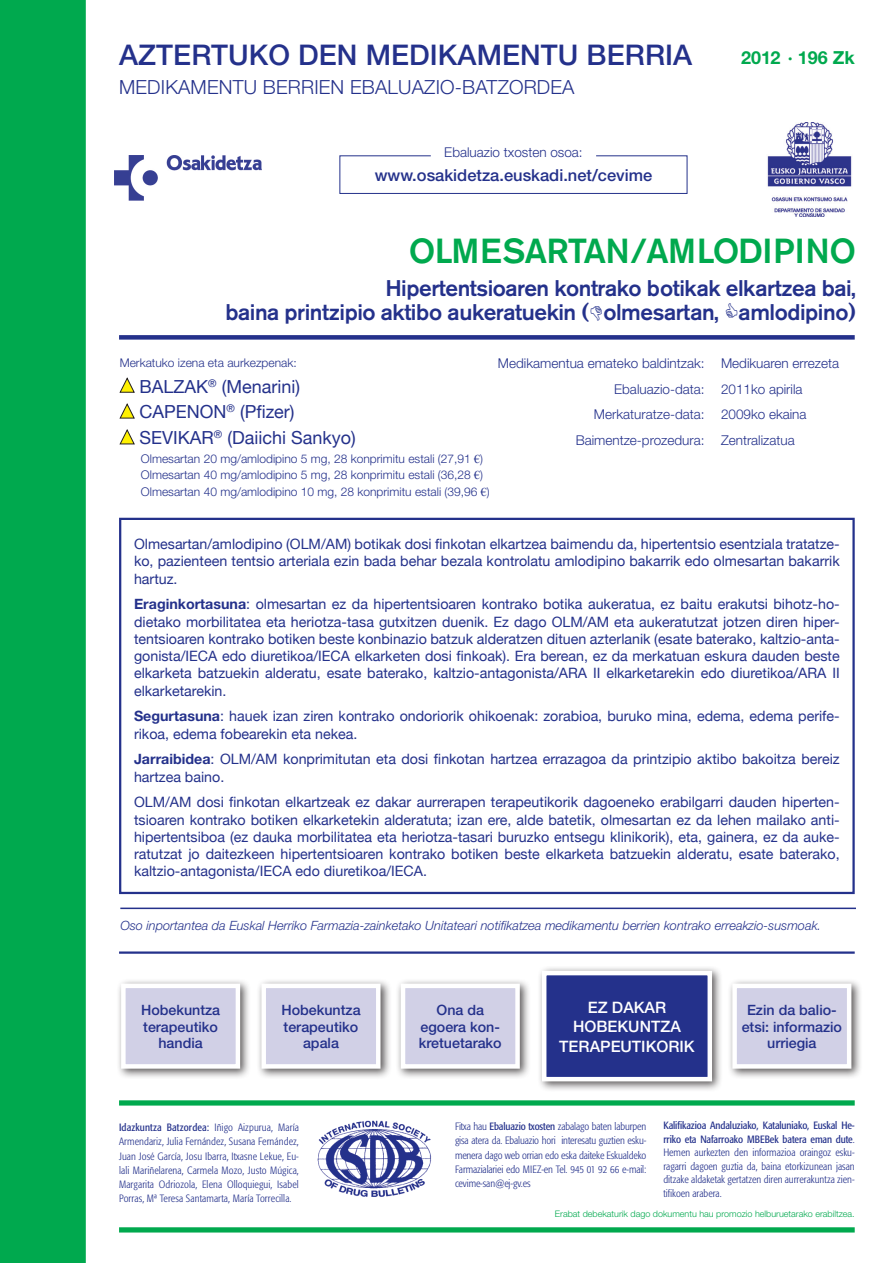
<style>
.page{position:relative;width:893px;height:1263px;background:#fff}
.page>*{position:absolute;margin:0;border:0;box-sizing:border-box;transform-origin:0 0}
.t1{font:500 34.5px "Akzidenz Grotesk BE";letter-spacing:-.02em;color:#00a94e}
.t2{font:500 28.5px "Helvetica Neue";letter-spacing:.005em;color:#24318b}
.t3{font:500 22.5px/24px "Akzidenz Grotesk BE";letter-spacing:-.02em;color:#24318b;text-align:right}
.t4{font:300 19.5px "Helvetica Neue";letter-spacing:.01em;color:#24318b}
.t5{font:18px/25.8px "Helvetica Neue";color:#24318b}
.t6{font:700 18px "Helvetica Neue";color:#00a94e}
.t7{font:500 16.5px "Helvetica Neue";color:#24318b}
.t8{font:500 15.75px/19.5px "Helvetica Neue";color:#fff;text-align:center}
.t9{font:14.25px/17.2px "Helvetica Neue";color:#24318b;text-align:justify}
.t10{font:500 14.25px/16.5px "Helvetica Neue";color:#24318b;text-align:center}
.t11{font:300 13.5px "Helvetica Neue";color:#24318b}
.t12{font:italic 300 12.75px "Helvetica Neue";color:#24318b}
.t13{font:300 12px/16.5px "Helvetica Neue";color:#24318b}
.t14{font:300 condensed 10.5px/14.2px "Formata";color:#24318b;text-align:justify}
.t15{font:300 9px "Helvetica Neue";color:#00a94e}
.s1{font-family:"Times New Roman";font-weight:400}
.s2{font-weight:700}
.s3{font-weight:400}
</style>
<div class="page">
<div style="left:0;top:0;width:86px;height:1263px;background:#00a94e"></div>
<img style="left:115px;top:155px;width:146px;height:46px">
<img style="left:767px;top:123px;width:85px;height:93px">
<div style="left:119px;top:1227px;width:736px;height:5px;background:#00a94e"></div>
<div style="left:119px;top:1100px;width:736px;height:5px;background:#00a94e"></div>
<hr style="left:120px;top:907px;width:736px;height:2px;background:#24318b">
<div style="left:339px;top:155px;width:348px;height:39px;background:#fff;border:1px solid #24318b"></div>
<div style="left:432px;top:146px;width:163px;height:16px;background:#fff"></div>
<img style="left:317px;top:1120px;width:114px;height:77px">
<div style="left:119px;top:335px;width:736px;height:5px;background:#24318b"></div>
<div style="left:119px;top:518px;width:736px;height:376px;border:2px solid #24318b"></div>
<svg style="left:119px;top:377px;width:16px;height:16px"></svg>
<svg style="left:119px;top:403px;width:16px;height:16px"></svg>
<svg style="left:119px;top:429px;width:16px;height:16px"></svg>
<div style="left:116px;top:978px;width:135px;height:102px;background:#231f20;opacity:.75"></div>
<div style="left:123px;top:986px;width:115px;height:80px;background:#d1d0e6"></div>
<div style="left:121px;top:983px;width:119px;height:86px;border:4px solid #fff"></div>
<div style="left:256px;top:978px;width:136px;height:102px;background:#231f20;opacity:.75"></div>
<div style="left:264px;top:986px;width:114px;height:80px;background:#d1d0e6"></div>
<div style="left:261px;top:983px;width:119px;height:86px;border:4px solid #fff"></div>
<div style="left:395px;top:978px;width:136px;height:102px;background:#231f20;opacity:.75"></div>
<div style="left:403px;top:986px;width:115px;height:80px;background:#d1d0e6"></div>
<div style="left:401px;top:983px;width:119px;height:86px;border:4px solid #fff"></div>
<hr style="left:119px;top:951px;width:736px;height:3px;background:#24318b">
<div style="left:727px;top:978px;width:136px;height:102px;background:#231f20;opacity:.75"></div>
<div style="left:735px;top:986px;width:114px;height:80px;background:#d1d0e6"></div>
<div style="left:732px;top:983px;width:119px;height:86px;border:4px solid #fff"></div>
<div style="left:537px;top:965px;width:186px;height:127px;background:#231f20;opacity:.75"></div>
<div style="left:544px;top:973px;width:166px;height:106px;background:#24318b"></div>
<div style="left:542px;top:971px;width:170px;height:110px;border:4px solid #fff"></div>
<h2 class="t2" style="left:119px;top:38px;width:575px">AZTERTUKO DEN MEDIKAMENTU BERRIA</h2>
<h3 class="t4" style="left:119px;top:75px;width:457px">MEDIKAMENTU BERRIEN EBALUAZIO-BATZORDEA</h3>
<p class="t11" style="left:444px;top:144px;width:140px">Ebaluazio txosten osoa:</p>
<p class="t7" style="left:375px;top:166px;width:279px">www.osakidetza.euskadi.net/cevime</p>
<p class="t6" style="left:741px;top:46px;width:115px">2012 · 196 Zk</p>
<h1 class="t1" style="left:409px;top:230px;width:449px">OLMESARTAN/AMLODIPINO</h1>
<h3 class="t3" style="left:225px;top:276px;width:632px">Hipertentsioaren kontrako botikak elkartzea bai,<br>baina printzipio aktibo aukeratuekin ( olmesartan, amlodipino)</h3>
<p class="t13" style="left:120px;top:354px;width:178px">Merkatuko izena eta aurkezpenak:</p>
<p class="t5" style="left:140px;top:372px;width:218px">BALZAK<sup>®</sup> (Menarini)<br>CAPENON<sup>®</sup> (Pfizer)<br>SEVIKAR<sup>®</sup> (Daiichi Sankyo)</p>
<p class="t13" style="left:141px;top:450px;width:350px">Olmesartan 20 mg/amlodipino 5 mg, 28 konprimitu estali (27,91 <span class="s1">€</span>)<br>Olmesartan 40 mg/amlodipino 5 mg, 28 konprimitu estali (36,28 <span class="s1">€</span>)<br>Olmesartan 40 mg/amlodipino 10 mg, 28 konprimitu estali (39,96 <span class="s1">€</span>)</p>
<p class="t11" style="left:498px;top:355px;width:343px">Medikamentua emateko baldintzak: Medikuaren errezeta</p>
<p class="t11" style="left:614px;top:380px;width:190px">Ebaluazio-data: 2011ko apirila</p>
<p class="t11" style="left:594px;top:406px;width:214px">Merkaturatze-data: 2009ko ekaina</p>
<p class="t11" style="left:576px;top:432px;width:221px">Baimentze-prozedura: Zentralizatua</p>
<p class="t9" style="left:134px;top:534px;width:707px">Olmesartan/amlodipino (OLM/AM) botikak dosi finkotan elkartzea baimendu da, hipertentsio esentziala tratatze&shy;ko, pazienteen tentsio arteriala ezin bada behar bezala kontrolatu amlodipino bakarrik edo olmesartan bakarrik hartuz.</p>
<p class="t9" style="left:134px;top:595px;width:707px"><span class="s2">Eraginkortasuna</span>: olmesartan ez da hipertentsioaren kontrako botika aukeratua, ez baitu erakutsi bihotz-ho&shy;dietako morbilitatea eta heriotza-tasa gutxitzen duenik. Ez dago OLM/AM eta aukeratutzat jotzen diren hiper&shy;tentsioaren kontrako botiken beste konbinazio batzuk alderatzen dituen azterlanik (esate baterako, kaltzio-anta&shy;gonista/IECA edo diuretikoa/IECA elkarketen dosi finkoak). Era berean, ez da merkatuan eskura dauden beste elkarketa batzuekin alderatu, esate baterako, kaltzio-antagonista/ARA II elkarketarekin edo diuretikoa/ARA II elkarketarekin.</p>
<p class="t9" style="left:134px;top:707px;width:707px"><span class="s2">Segurtasuna</span>: hauek izan ziren kontrako ondoriorik ohikoenak: zorabioa, buruko mina, edema, edema perife&shy;rikoa, edema fobearekin eta nekea.</p>
<p class="t9" style="left:134px;top:750px;width:707px"><span class="s2">Jarraibidea</span>: OLM/AM konprimitutan eta dosi finkotan hartzea errazagoa da printzipio aktibo bakoitza bereiz hartzea baino.</p>
<p class="t9" style="left:134px;top:793px;width:707px">OLM/AM dosi finkotan elkartzeak ez dakar aurrerapen terapeutikorik dagoeneko erabilgarri dauden hiperten&shy;tsioaren kontrako botiken elkarketekin alderatuta; izan ere, alde batetik, olmesartan ez da lehen mailako anti&shy;hipertentsiboa (ez dauka morbilitatea eta heriotza-tasari buruzko entsegu klinikorik), eta, gainera, ez da auke&shy;ratutzat jo daitezkeen hipertentsioaren kontrako botiken beste elkarketa batzuekin alderatu, esate baterako, kaltzio-antagonista/IECA edo diuretikoa/IECA.</p>
<p class="t12" style="left:120px;top:918px;width:702px">Oso inportantea da Euskal Herriko Farmazia-zainketako Unitateari notifikatzea medikamentu berrien kontrako erreakzio-susmoak.</p>
<p class="t8" style="left:559px;top:997px;width:137px">EZ DAKAR<br>HOBEKUNTZA<br>TERAPEUTIKORIK</p>
<p class="t10" style="left:141px;top:1002px;width:81px">Hobekuntza terapeutiko handia</p>
<p class="t10" style="left:281px;top:1002px;width:81px">Hobekuntza terapeutiko apala</p>
<p class="t10" style="left:419px;top:1002px;width:84px">Ona da egoera kon&shy;kretuetarako</p>
<p class="t10" style="left:742px;top:1002px;width:102px">Ezin da balio&shy;etsi: informazio urriegia</p>
<p class="t14" style="left:119px;top:1120px;width:181px"><span class="s3">Idazkuntza Batzordea:</span> Iñigo Aizpurua, María Armendariz, Julia Fernández, Susana Fernández, Juan José García, Josu Ibarra, Itxasne Lekue, Eu&shy;lali Mariñelarena, Carmela Mozo, Justo Múgica, Margarita Odriozola, Elena Olloquiegui, Isabel Porras, Mª Teresa Santamarta, María Torrecilla.</p>
<p class="t14" style="left:455px;top:1119px;width:193px">Fitxa hau <span class="s3">Ebaluazio txosten</span> zabalago baten laburpen gisa atera da. Ebaluazio hori interesatu guztien esku&shy;menera dago web orrian edo eska daiteke Eskualdeko Farmazialariei edo MIEZ-en Tel. 945 01 92 66 e-mail: cevime-san@ej-gv.es</p>
<p class="t14" style="left:663px;top:1119px;width:193px;line-height:13.5px"><span class="s3">Kalifikazioa Andaluziako, Kataluniako, Euskal He&shy;rriko eta Nafarroako MBEBek batera eman dute</span>.<br>Hemen aurkezten den informazioa oraingoz esku&shy;ragarri dagoen guztia da, baina etorkizunean jasan ditzake aldaketak gertatzen diren aurrerakuntza zien&shy;tifikoen arabera.</p>
<p class="t15" style="left:555px;top:1208px;width:301px">Erabat debekaturik dago dokumentu hau promozio helburuetarako erabiltzea.</p>
</div>
